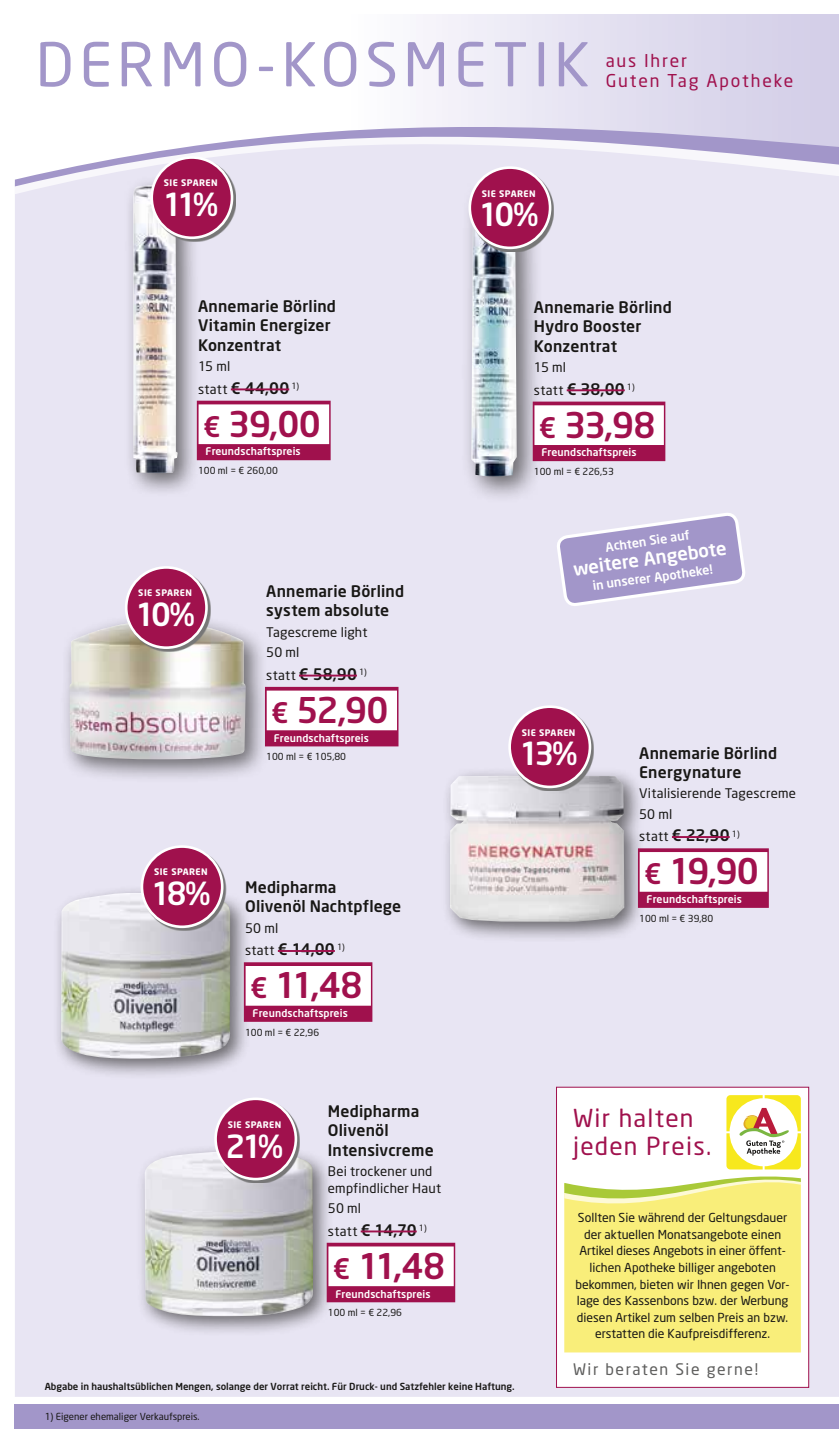
<style>
.page{position:relative;width:839px;height:1444px;background:#fff}
.page>*{position:absolute;margin:0;border:0;box-sizing:border-box;transform-origin:0 0}
.t1{font:59.5px "Neo Sans";letter-spacing:.09em;color:#a296c9}
.t2{font:500 35px "Neo Sans";letter-spacing:-.03em;color:#a0114d}
.t3{font:500 31.5px "Neo Sans";letter-spacing:-.135em;color:#fff}
.t4{font:24.5px/28px "Neo Sans";letter-spacing:.05em;color:#a0114d}
.t5{font:500 18.38px "Neo Sans";color:#fff}
.t6{font:17.5px/19.2px "Neo Sans";letter-spacing:.105em;color:#a0114d}
.t7{font:500 15.75px/19.2px "Neo Sans";letter-spacing:.01em;color:#181715}
.t8{font:15.75px "Neo Sans";letter-spacing:.1em;color:#5e5e5d}
.t9{font:13.12px/20.3px "Neo Sans";letter-spacing:.015em;color:#181715}
.t10{font:500 12.42px "Neo Sans";color:#fff}
.t11{font:12.25px/16.6px "Neo Sans";color:#181715;text-align:center}
.t12{font:500 10.5px "Neo Sans";letter-spacing:.01em;color:#fff}
.t13{font:9.62px "Neo Sans";color:#181715}
.t14{font:500 9.62px "Neo Sans";color:#181715}
.t15{font:700 8.92px "Neo Sans";letter-spacing:.05em;color:#fff}
.s1{font-weight:400;font-size:13.12px}
.s2{font-size:28px}
</style>
<div class="page">
<div style="left:15px;top:15px;width:823px;height:201px;background:linear-gradient(to right,#fff,#d7d2ea)"></div>
<div style="left:15px;top:226px;width:823px;height:1170px;background:#e8e5f3"></div>
<div style="left:15px;top:1404px;width:823px;height:25px;background:#a296c9"></div>
<div style="left:15px;top:211px;width:823px;height:15px;background:#e8e5f3"></div>
<svg style="left:15px;top:74px;width:823px;height:137px"></svg>
<svg style="left:838px;top:1404px;width:1px;height:25px"></svg>
<div style="left:556px;top:1086px;width:253px;height:301px;background:#fff;border:1px solid #a0114d"></div>
<svg style="left:564px;top:1095px;width:236px;height:257px"></svg>
<div style="left:53px;top:884px;width:198px;height:195px;background:#181715;opacity:.6"></div>
<img style="left:61px;top:893px;width:171px;height:165px">
<div style="left:244px;top:962px;width:128px;height:60px;background:#a0114d"></div>
<div style="left:245px;top:966px;width:126px;height:39px;background:#fff"></div>
<hr style="left:278px;top:950px;width:57px;height:2px;background:#a0114d">
<svg style="left:143px;top:847px;width:83px;height:83px;background:#cac9d0"></svg>
<div style="left:142px;top:846px;width:80px;height:81px;background:#a0114d;border-radius:50%"></div>
<div style="left:141px;top:845px;width:82px;height:83px;border:3px solid #fff;border-radius:50%"></div>
<div style="left:137px;top:1143px;width:197px;height:194px;background:#181715;opacity:.6"></div>
<img style="left:144px;top:1151px;width:169px;height:165px">
<div style="left:326px;top:1242px;width:129px;height:60px;background:#a0114d"></div>
<div style="left:328px;top:1246px;width:125px;height:40px;background:#fff"></div>
<hr style="left:360px;top:1230px;width:56px;height:2px;background:#a0114d">
<svg style="left:217px;top:1100px;width:83px;height:83px;background:#cbcad1"></svg>
<div style="left:215px;top:1098px;width:81px;height:81px;background:#a0114d;border-radius:50%"></div>
<div style="left:214px;top:1097px;width:83px;height:83px;border:3px solid #fff;border-radius:50%"></div>
<svg style="left:557px;top:513px;width:187px;height:93px;background:#bbb3d8"></svg>
<div style="left:442px;top:767px;width:202px;height:175px;background:#181715;opacity:.6"></div>
<img style="left:450px;top:776px;width:174px;height:146px">
<div style="left:637px;top:848px;width:131px;height:60px;background:#a0114d"></div>
<div style="left:639px;top:852px;width:128px;height:39px;background:#fff"></div>
<hr style="left:671px;top:836px;width:58px;height:2px;background:#a0114d">
<svg style="left:510px;top:708px;width:83px;height:83px;background:#c9c8cf"></svg>
<div style="left:509px;top:706px;width:80px;height:81px;background:#a0114d;border-radius:50%"></div>
<div style="left:508px;top:705px;width:83px;height:83px;border:3px solid #fff;border-radius:50%"></div>
<div style="left:461px;top:178px;width:82px;height:325px;background:#181715;opacity:.6"></div>
<img style="left:471px;top:252px;width:45px;height:224px">
<div style="left:532px;top:401px;width:133px;height:60px;background:#a0114d"></div>
<div style="left:534px;top:405px;width:129px;height:40px;background:#fff"></div>
<hr style="left:566px;top:389px;width:58px;height:2px;background:#a0114d">
<svg style="left:471px;top:169px;width:83px;height:83px;background:#c9c9d2"></svg>
<div style="left:469px;top:168px;width:81px;height:80px;background:#a0114d;border-radius:50%"></div>
<div style="left:468px;top:166px;width:83px;height:83px;border:3px solid #fff;border-radius:50%"></div>
<div style="left:60px;top:611px;width:210px;height:172px;background:#181715;opacity:.6"></div>
<img style="left:69px;top:621px;width:177px;height:138px">
<div style="left:265px;top:687px;width:133px;height:59px;background:#a0114d"></div>
<div style="left:267px;top:690px;width:130px;height:40px;background:#fff"></div>
<hr style="left:299px;top:674px;width:58px;height:2px;background:#a0114d">
<svg style="left:127px;top:568px;width:83px;height:83px"></svg>
<div style="left:126px;top:567px;width:80px;height:80px;background:#a0114d;border-radius:50%"></div>
<div style="left:125px;top:566px;width:83px;height:83px;border:3px solid #fff;border-radius:50%"></div>
<div style="left:123px;top:175px;width:78px;height:322px;background:#181715;opacity:.6"></div>
<img style="left:133px;top:185px;width:44px;height:288px">
<div style="left:197px;top:401px;width:133px;height:59px;background:#a0114d"></div>
<div style="left:198px;top:404px;width:131px;height:40px;background:#fff"></div>
<hr style="left:231px;top:388px;width:58px;height:2px;background:#a0114d">
<svg style="left:153px;top:159px;width:83px;height:83px"></svg>
<div style="left:152px;top:157px;width:80px;height:81px;background:#a0114d;border-radius:50%"></div>
<div style="left:150px;top:156px;width:83px;height:83px;border:3px solid #fff;border-radius:50%"></div>
<h1 class="t1" style="left:36px;top:28px;width:556px">DERMO-KOSMETIK</h1>
<p class="t6" style="left:605px;top:51px;width:189px">aus Ihrer<br>Guten Tag Apotheke</p>
<p class="t15" style="left:164px;top:177px;width:55px">SIE SPAREN</p>
<h3 class="t3" style="left:163px;top:185px;width:57px">11%</h3>
<p class="t15" style="left:482px;top:187px;width:55px">SIE SPAREN</p>
<h3 class="t3" style="left:479px;top:195px;width:61px">10%</h3>
<p class="t7" style="left:198px;top:296px;width:139px">Annemarie Börlind<br>Vitamin Energizer<br>Konzentrat</p>
<p class="t9" style="left:198px;top:356px;width:34px">15 ml</p>
<p class="t7" style="left:198px;top:378px;width:103px"><span class="s1">statt</span> € 44,00 <sup>1)</sup></p>
<h2 class="t2" style="left:203px;top:402px;width:119px"><span class="s2">€</span> 39,00</h2>
<p class="t12" style="left:205px;top:445px;width:97px">Freundschaftspreis</p>
<p class="t13" style="left:198px;top:465px;width:81px">100 ml = € 260,00</p>
<p class="t15" style="left:138px;top:587px;width:55px">SIE SPAREN</p>
<h3 class="t3" style="left:135px;top:594px;width:61px">10%</h3>
<p class="t7" style="left:266px;top:581px;width:139px">Annemarie Börlind system absolute</p>
<p class="t9" style="left:266px;top:621px;width:103px">Tagescreme light<br>50 ml</p>
<p class="t7" style="left:266px;top:664px;width:102px"><span class="s1">statt</span> € 58,90 <sup>1)</sup></p>
<h2 class="t2" style="left:271px;top:688px;width:119px"><span class="s2">€</span> 52,90</h2>
<p class="t12" style="left:273px;top:731px;width:97px">Freundschaftspreis</p>
<p class="t13" style="left:266px;top:751px;width:81px">100 ml = € 105,80</p>
<p class="t15" style="left:154px;top:866px;width:55px">SIE SPAREN</p>
<h3 class="t3" style="left:151px;top:873px;width:61px">18%</h3>
<p class="t7" style="left:245px;top:877px;width:158px">Medipharma<br>Olivenöl Nachtpflege</p>
<p class="t9" style="left:245px;top:917px;width:35px">50 ml</p>
<p class="t7" style="left:245px;top:939px;width:101px"><span class="s1">statt</span> € 14,00 <sup>1)</sup></p>
<h2 class="t2" style="left:250px;top:963px;width:114px"><span class="s2">€</span> 11,48</h2>
<p class="t12" style="left:252px;top:1006px;width:97px">Freundschaftspreis</p>
<p class="t13" style="left:245px;top:1026px;width:76px">100 ml = € 22,96</p>
<p class="t7" style="left:534px;top:297px;width:139px">Annemarie Börlind<br>Hydro Booster<br>Konzentrat</p>
<p class="t9" style="left:534px;top:357px;width:34px">15 ml</p>
<p class="t7" style="left:534px;top:379px;width:102px"><span class="s1">statt</span> € 38,00 <sup>1)</sup></p>
<h2 class="t2" style="left:539px;top:402px;width:118px"><span class="s2">€</span> 33,98</h2>
<p class="t12" style="left:541px;top:446px;width:97px">Freundschaftspreis</p>
<p class="t13" style="left:534px;top:465px;width:81px">100 ml = € 226,53</p>
<p class="t10" style="left:604px;top:539px;width:86px;rotate:-8deg">Achten Sie auf</p>
<p class="t5" style="left:571px;top:557px;width:156px;rotate:-8deg">weitere Angebote</p>
<p class="t10" style="left:591px;top:578px;width:123px;rotate:-8deg">in unserer Apotheke!</p>
<p class="t15" style="left:521px;top:726px;width:55px">SIE SPAREN</p>
<h3 class="t3" style="left:519px;top:734px;width:60px">13%</h3>
<p class="t7" style="left:639px;top:743px;width:139px">Annemarie Börlind<br>Energynature</p>
<p class="t9" style="left:639px;top:783px;width:158px">Vitalisierende Tagescreme<br>50 ml</p>
<p class="t7" style="left:639px;top:825px;width:102px"><span class="s1">statt</span> € 22,90 <sup>1)</sup></p>
<h2 class="t2" style="left:644px;top:849px;width:116px"><span class="s2">€</span> 19,90</h2>
<p class="t12" style="left:646px;top:892px;width:97px">Freundschaftspreis</p>
<p class="t13" style="left:639px;top:912px;width:76px">100 ml = € 39,80</p>
<p class="t15" style="left:228px;top:1118px;width:55px">SIE SPAREN</p>
<h3 class="t3" style="left:225px;top:1126px;width:59px">21%</h3>
<p class="t7" style="left:328px;top:1101px;width:107px">Medipharma<br>Olivenöl<br>Intensivcreme</p>
<p class="t9" style="left:328px;top:1162px;width:115px;line-height:16.6px">Bei trockener und empfindlicher Haut</p>
<p class="t9" style="left:328px;top:1197px;width:35px">50 ml</p>
<p class="t7" style="left:328px;top:1220px;width:100px"><span class="s1">statt</span> € 14,70 <sup>1)</sup></p>
<h2 class="t2" style="left:333px;top:1243px;width:114px"><span class="s2">€</span> 11,48</h2>
<p class="t12" style="left:335px;top:1287px;width:97px">Freundschaftspreis</p>
<p class="t13" style="left:328px;top:1306px;width:76px">100 ml = € 22,96</p>
<p class="t14" style="left:45px;top:1380px;width:471px">Abgabe in haushaltsüblichen Mengen, solange der Vorrat reicht. Für Druck- und Satzfehler keine Haftung.</p>
<p class="t13" style="left:45px;top:1411px;width:156px">1) Eigener ehemaliger Verkaufspreis.</p>
<h3 class="t4" style="left:573px;top:1103px;width:140px">Wir halten jeden Preis.</h3>
<p class="t11" style="left:575px;top:1209px;width:215px">Sollten Sie während der Geltungsdauer der aktuellen Monatsangebote einen Artikel dieses Angebots in einer öffent&shy;lichen Apotheke billiger angeboten bekommen, bieten wir Ihnen gegen Vor&shy;lage des Kassenbons bzw. der Werbung diesen Artikel zum selben Preis an bzw. erstatten die Kaufpreisdifferenz.</p>
<p class="t8" style="left:573px;top:1359px;width:186px">Wir beraten Sie gerne!</p>
</div>
